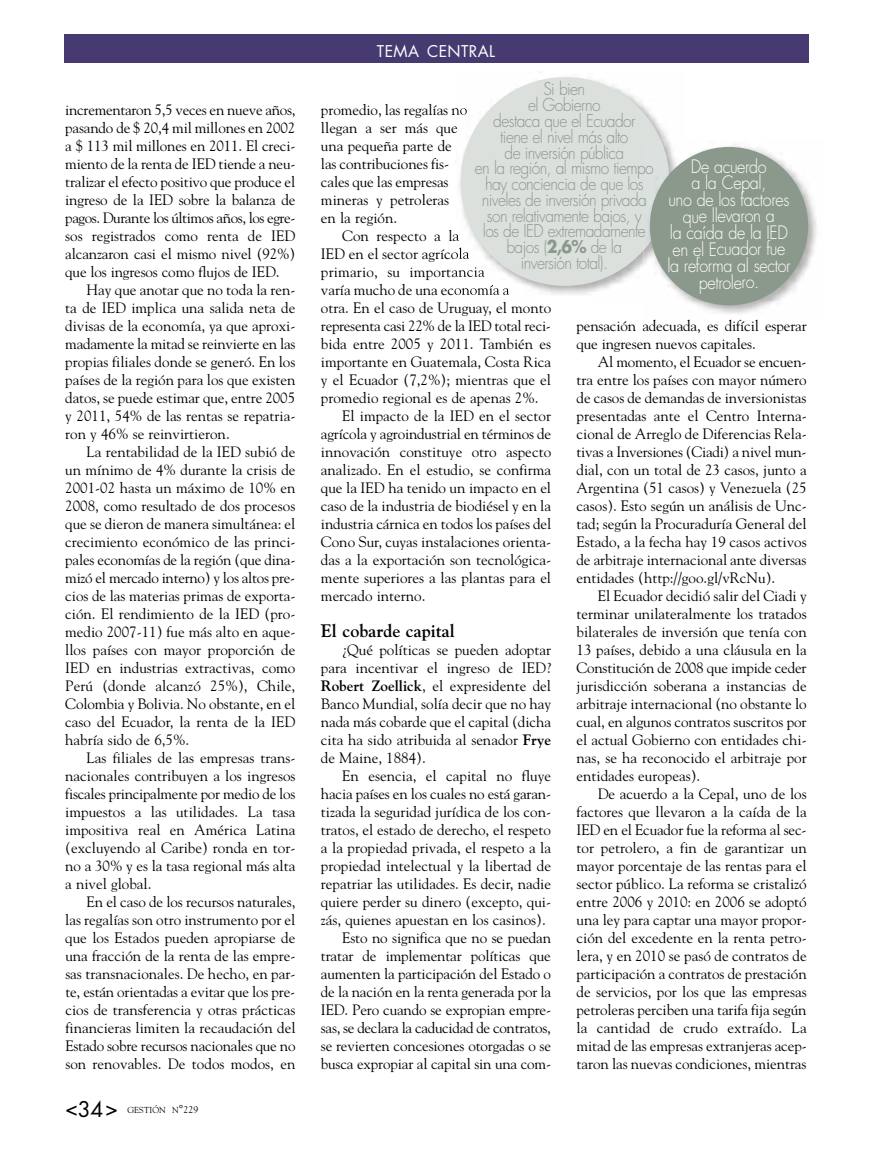
<style>
.page{position:relative;width:872px;height:1149px;background:#fff}
.page>*{position:absolute;margin:0;border:0;box-sizing:border-box;transform-origin:0 0}
.t1{font:21px "Futura";color:#000}
.t2{font:300 18px/16.5px "Futura";letter-spacing:-.025em;color:#fff;text-align:center;scale:.9 1}
.t3{font:700 18px "Goudy Std";color:#000}
.t4{font:300 17.25px/15.8px "Futura";letter-spacing:-.035em;color:#8b988c;text-align:center;scale:.9 1}
.t5{font:15.75px "Futura";letter-spacing:.025em;color:#fff}
.t6{font:15px/18px "Goudy Std";color:#000;text-align:justify}
.t7{font:15px "Goudy Std";letter-spacing:-.02em;color:#000}
.t8{font:8.7px "Goudy Std";color:#000}
.s1{font-size:11.55px}
.s2{font-size:9.75px}
.s3{font-weight:700}
</style>
<div class="page">
<div style="left:64px;top:34px;width:744px;height:29px;background:#463a70"></div>
<img style="left:454px;top:77px;width:214px;height:218px">
<div style="left:460px;top:77px;width:209px;height:209px;background:#dce0dd;border-radius:50%"></div>
<img style="left:643px;top:141px;width:174px;height:179px">
<img style="left:643px;top:140px;width:26px;height:110px">
<div style="left:650px;top:147px;width:158px;height:158px;background:#8b988c;border-radius:50%"></div>
<p class="t6" style="left:65px;top:100px;width:232px">incrementaron 5,5 veces en nueve años, pasando de $ 20,4 mil millones en 2002 a $ 113 mil millones en 2011. El creci&shy;miento de la renta de iED tiende a neu&shy;tralizar el efecto positivo que produce el ingreso de la iED sobre la balanza de pagos. Durante los últimos años, los egre&shy;sos registrados como renta de iED alcanzaron casi el mismo nivel (92%) que los ingresos como flujos de iED.</p>
<p class="t6" style="left:65px;top:280px;width:232px;text-indent:21px">Hay que anotar que no toda la ren&shy;ta de iED implica una salida neta de divisas de la economía, ya que aproxi&shy;madamente la mitad se reinvierte en las propias filiales donde se generó. En los países de la región para los que existen datos, se puede estimar que, entre 2005 y 2011, 54% de las rentas se repatria&shy;ron y 46% se reinvirtieron.</p>
<p class="t6" style="left:65px;top:442px;width:232px;text-indent:21px">La rentabilidad de la iED subió de un mínimo de 4% durante la crisis de 2001-02 hasta un máximo de 10% en 2008, como resultado de dos procesos que se dieron de manera simultánea: el crecimiento económico de las princi&shy;pales economías de la región (que dina&shy;mizó el mercado interno) y los altos pre&shy;cios de las materias primas de exporta&shy;ción. El rendimiento de la iED (pro&shy;medio 2007-11) fue más alto en aque&shy;llos países con mayor proporción de iED en industrias extractivas, como Perú (donde alcanzó 25%), Chile, Colombia y Bolivia. no obstante, en el caso del Ecuador, la renta de la iED habría sido de 6,5%.</p>
<p class="t6" style="left:65px;top:748px;width:232px;text-indent:21px">Las filiales de las empresas trans&shy;nacionales contribuyen a los ingresos fiscales principalmente por medio de los impuestos a las utilidades. La tasa impositiva real en América Latina (excluyendo al Caribe) ronda en tor&shy;no a 30% y es la tasa regional más alta a nivel global.</p>
<p class="t6" style="left:65px;top:892px;width:232px;text-indent:21px">En el caso de los recursos naturales, las regalías son otro instrumento por el que los Estados pueden apropiarse de una fracción de la renta de las empre&shy;sas transnacionales. De hecho, en par&shy;te, están orientadas a evitar que los pre&shy;cios de transferencia y otras prácticas financieras limiten la recaudación del Estado sobre recursos nacionales que no son renovables. De todos modos, en</p>
<h1 class="t1" style="left:65px;top:1098px;width:54px">&lt;34&gt;</h1>
<p class="t8" style="left:127px;top:1104px;width:72px">gEstión n<span class="s1">°</span><span class="s2">229</span></p>
<p class="t5" style="left:377px;top:44px;width:120px">TEMA CENTRAL</p>
<p class="t4" style="left:475px;top:83px;width:200px">Si bien<br>el Gobierno<br>destaca que el Ecuador<br>tiene el nivel más alto<br>de inversión pública<br>en la región, al mismo tiempo hay conciencia de que los niveles de inversión privada son relativamente bajos, y<br>los de IED extremadamente bajos (<span class="s3">2,6%</span> de la<br>inversión total).</p>
<p class="t6" style="left:321px;top:100px;width:148px;text-align:left">promedio, las regalías no llegan a ser más que una pequeña parte de las contribuciones fis&shy;cales que las empresas mineras y petroleras en la región.</p>
<p class="t6" style="left:342px;top:226px;width:118px">Con respecto a la</p>
<p class="t6" style="left:321px;top:244px;width:150px">iED en el sector agrícola</p>
<p class="t6" style="left:321px;top:262px;width:165px">primario, su importancia</p>
<p class="t6" style="left:321px;top:280px;width:190px">varía mucho de una economía a</p>
<p class="t6" style="left:321px;top:298px;width:232px">otra. En el caso de Uruguay, el monto</p>
<p class="t7" style="left:321px;top:317px;width:231px">representa casi 22% de la iED total reci-</p>
<p class="t6" style="left:321px;top:334px;width:232px">bida entre 2005 y 2011. también es</p>
<p class="t6" style="left:321px;top:352px;width:232px">importante en guatemala, Costa Rica</p>
<p class="t6" style="left:321px;top:370px;width:232px">y el Ecuador (7,2%); mientras que el</p>
<p class="t6" style="left:321px;top:388px;width:219px">promedio regional es de apenas 2%.</p>
<p class="t6" style="left:342px;top:406px;width:210px">El impacto de la iED en el sector</p>
<p class="t6" style="left:321px;top:424px;width:231px">agrícola y agroindustrial en términos de</p>
<p class="t6" style="left:321px;top:442px;width:232px">innovación constituye otro aspecto</p>
<p class="t6" style="left:321px;top:460px;width:232px">analizado. En el estudio, se confirma</p>
<p class="t6" style="left:321px;top:478px;width:232px">que la iED ha tenido un impacto en el</p>
<p class="t6" style="left:321px;top:496px;width:232px">caso de la industria de biodiésel y en la</p>
<p class="t6" style="left:321px;top:514px;width:232px">industria cárnica en todos los países del</p>
<p class="t6" style="left:321px;top:532px;width:232px">Cono sur, cuyas instalaciones orienta-</p>
<p class="t6" style="left:321px;top:550px;width:232px">das a la exportación son tecnológica-</p>
<p class="t6" style="left:321px;top:568px;width:232px">mente superiores a las plantas para el</p>
<p class="t6" style="left:321px;top:586px;width:106px">mercado interno.</p>
<p class="t3" style="left:321px;top:620px;width:135px">El cobarde capital</p>
<p class="t6" style="left:321px;top:640px;width:232px;text-indent:21px">¿Qué políticas se pueden adoptar para incentivar el ingreso de iED?<br><span class="s3">Robert Zoellick</span>, el expresidente del Banco Mundial, solía decir que no hay nada más cobarde que el capital (dicha cita ha sido atribuida al senador <span class="s3">Frye </span>de Maine, 1884).</p>
<p class="t6" style="left:342px;top:766px;width:210px">En esencia, el capital no fluye</p>
<p class="t6" style="left:321px;top:784px;width:232px">hacia países en los cuales no está garan-</p>
<p class="t6" style="left:321px;top:802px;width:232px">tizada la seguridad jurídica de los con-</p>
<p class="t6" style="left:321px;top:820px;width:232px">tratos, el estado de derecho, el respeto</p>
<p class="t6" style="left:321px;top:838px;width:232px">a la propiedad privada, el respeto a la</p>
<p class="t6" style="left:321px;top:856px;width:232px">propiedad intelectual y la libertad de</p>
<p class="t6" style="left:321px;top:874px;width:232px">repatriar las utilidades. Es decir, nadie</p>
<p class="t6" style="left:321px;top:892px;width:232px">quiere perder su dinero (excepto, qui-</p>
<p class="t6" style="left:321px;top:910px;width:226px">zás, quienes apuestan en los casinos).</p>
<p class="t6" style="left:342px;top:928px;width:210px">Esto no significa que no se puedan</p>
<p class="t6" style="left:321px;top:946px;width:231px">tratar de implementar políticas que</p>
<p class="t6" style="left:321px;top:964px;width:232px">aumenten la participación del Estado o</p>
<p class="t6" style="left:321px;top:982px;width:232px">de la nación en la renta generada por la</p>
<p class="t6" style="left:321px;top:1000px;width:232px">iED. Pero cuando se expropian empre-</p>
<p class="t7" style="left:321px;top:1019px;width:231px">sas, se declara la caducidad de contratos,</p>
<p class="t6" style="left:321px;top:1036px;width:232px">se revierten concesiones otorgadas o se</p>
<p class="t6" style="left:321px;top:1054px;width:232px">busca expropiar al capital sin una com-</p>
<p class="t2" style="left:667px;top:159px;width:138px">De acuerdo<br>a la Cepal,<br>uno de los factores que llevaron a<br>la caída de la IED en el Ecuador fue la reforma al sector petrolero.</p>
<p class="t6" style="left:576px;top:316px;width:232px">pensación adecuada, es difícil esperar que ingresen nuevos capitales.</p>
<p class="t6" style="left:576px;top:352px;width:232px;text-indent:21px">Al momento, el Ecuador se encuen&shy;tra entre los países con mayor número de casos de demandas de inversionistas presentadas ante el Centro interna&shy;cional de Arreglo de Diferencias Rela&shy;tivas a inversiones (Ciadi) a nivel mun&shy;dial, con un total de 23 casos, junto a Argentina (51 casos) y Venezuela (25 casos). Esto según un análisis de Unc&shy;tad; según la Procuraduría general del Estado, a la fecha hay 19 casos activos de arbitraje internacional ante diversas entidades (http://goo.gl/vRcnu).</p>
<p class="t6" style="left:576px;top:586px;width:232px;text-indent:21px">El Ecuador decidió salir del Ciadi y terminar unilateralmente los tratados bilaterales de inversión que tenía con 13 países, debido a una cláusula en la Constitución de 2008 que impide ceder jurisdicción soberana a instancias de arbitraje internacional (no obstante lo cual, en algunos contratos suscritos por el actual gobierno con entidades chi&shy;nas, se ha reconocido el arbitraje por entidades europeas).</p>
<p class="t6" style="left:576px;top:784px;width:232px;text-indent:21px">De acuerdo a la Cepal, uno de los factores que llevaron a la caída de la iED en el Ecuador fue la reforma al sec&shy;tor petrolero, a fin de garantizar un mayor porcentaje de las rentas para el sector público. La reforma se cristalizó entre 2006 y 2010: en 2006 se adoptó una ley para captar una mayor propor&shy;ción del excedente en la renta petro&shy;lera, y en 2010 se pasó de contratos de participación a contratos de prestación de servicios, por los que las empresas petroleras perciben una tarifa fija según la cantidad de crudo extraído. La mitad de las empresas extranjeras acep&shy;taron las nuevas condiciones, mientras</p>
</div>
